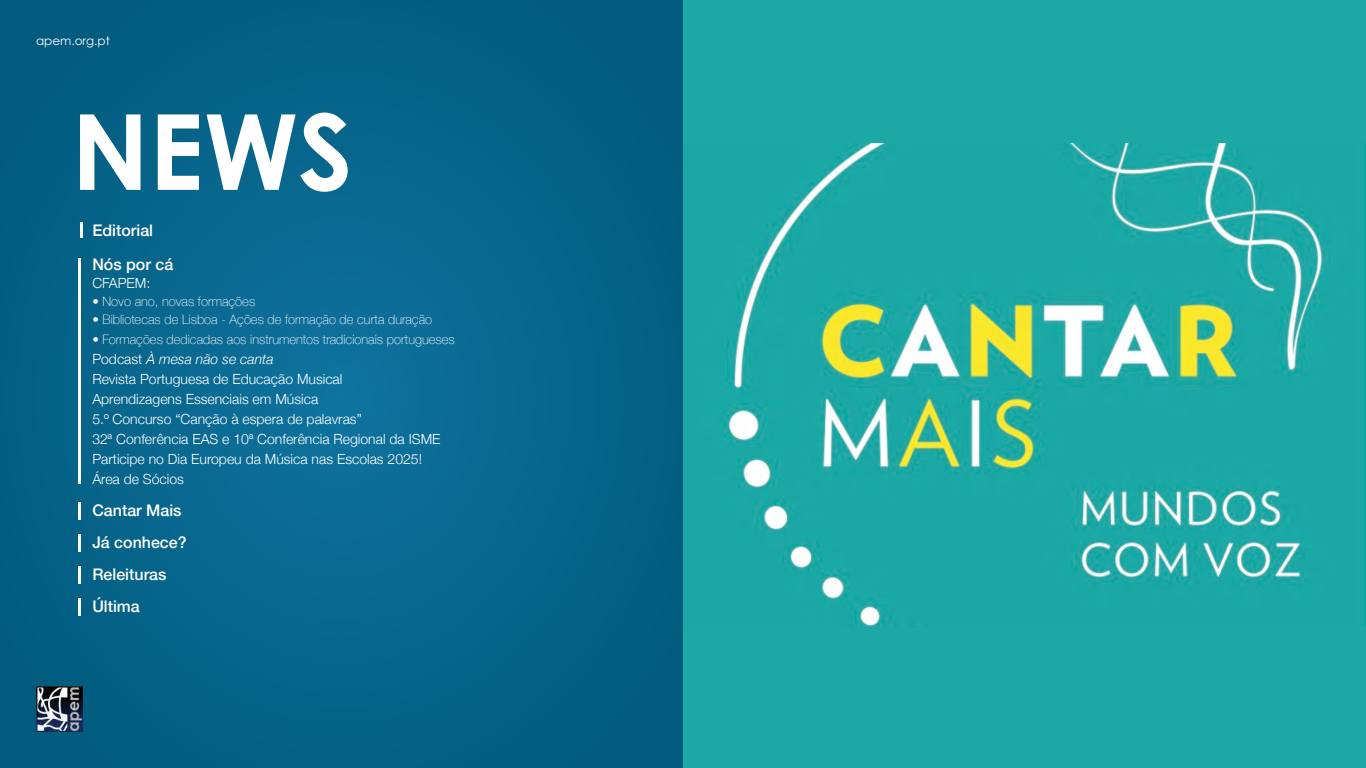
<style>
.page{position:relative;width:1366px;height:768px;background:#fff}
.page>*{position:absolute;margin:0;border:0;box-sizing:border-box;transform-origin:0 0}
.t1{font:700 105px "Century Gothic";color:#fff}
.t2{font:500 16px/32px "Helvetica Neue";color:#fff}
.t3{font:300 14px/20px "Helvetica Neue";color:#fff}
.t4{font:100 13px "Helvetica Neue";color:#fff}
.t5{font:12px "Century Gothic Pro";color:#fff}
.s1{font-style:italic}
</style>
<div class="page">
<div style="left:673px;top:0;width:693px;height:768px;background:#1ca8a5"></div>
<svg style="left:0;top:0;width:683px;height:768px;background:#066389"></svg>
<hr style="left:80px;top:222px;width:3px;height:16px;background:#fff">
<svg style="left:78px;top:534px;width:4px;height:18px"></svg>
<svg style="left:78px;top:566px;width:4px;height:18px"></svg>
<svg style="left:78px;top:258px;width:4px;height:226px"></svg>
<svg style="left:78px;top:598px;width:4px;height:18px"></svg>
<svg style="left:78px;top:502px;width:4px;height:18px"></svg>
<img style="left:723px;top:144px;width:643px;height:483px">
<p class="t5" style="left:36px;top:33px;width:75px">apem.org.pt</p>
<h1 class="t1" style="left:71px;top:72px;width:283px">NEWS</h1>
<p class="t2" style="left:92px;top:212px;width:82px;line-height:34px">Editorial<br>Nós por cá</p>
<p class="t3" style="left:92px;top:272px;width:59px">CFAPEM:</p>
<p class="t4" style="left:92px;top:291px;width:164px">• Novo ano, novas formações</p>
<p class="t4" style="left:92px;top:309px;width:341px">• Bibliotecas de Lisboa - Ações de formação de curta duração</p>
<p class="t4" style="left:92px;top:329px;width:364px">• Formações dedicadas aos instrumentos tradicionais portugueses</p>
<p class="t3" style="left:92px;top:348px;width:350px">Podcast <span class="s1">À mesa não se canta<br></span>Revista Portuguesa de Educação Musical<br>Aprendizagens Essenciais em Música<br>5.º Concurso “Canção à espera de palavras”<br>32ª Conferência EAS e 10ª Conferência Regional da ISME Participe no Dia Europeu da Música nas Escolas 2025!<br>Área de Sócios</p>
<p class="t2" style="left:92px;top:493px;width:96px">Cantar Mais<br>Já conhece?<br>Releituras<br>Última</p>
</div>
